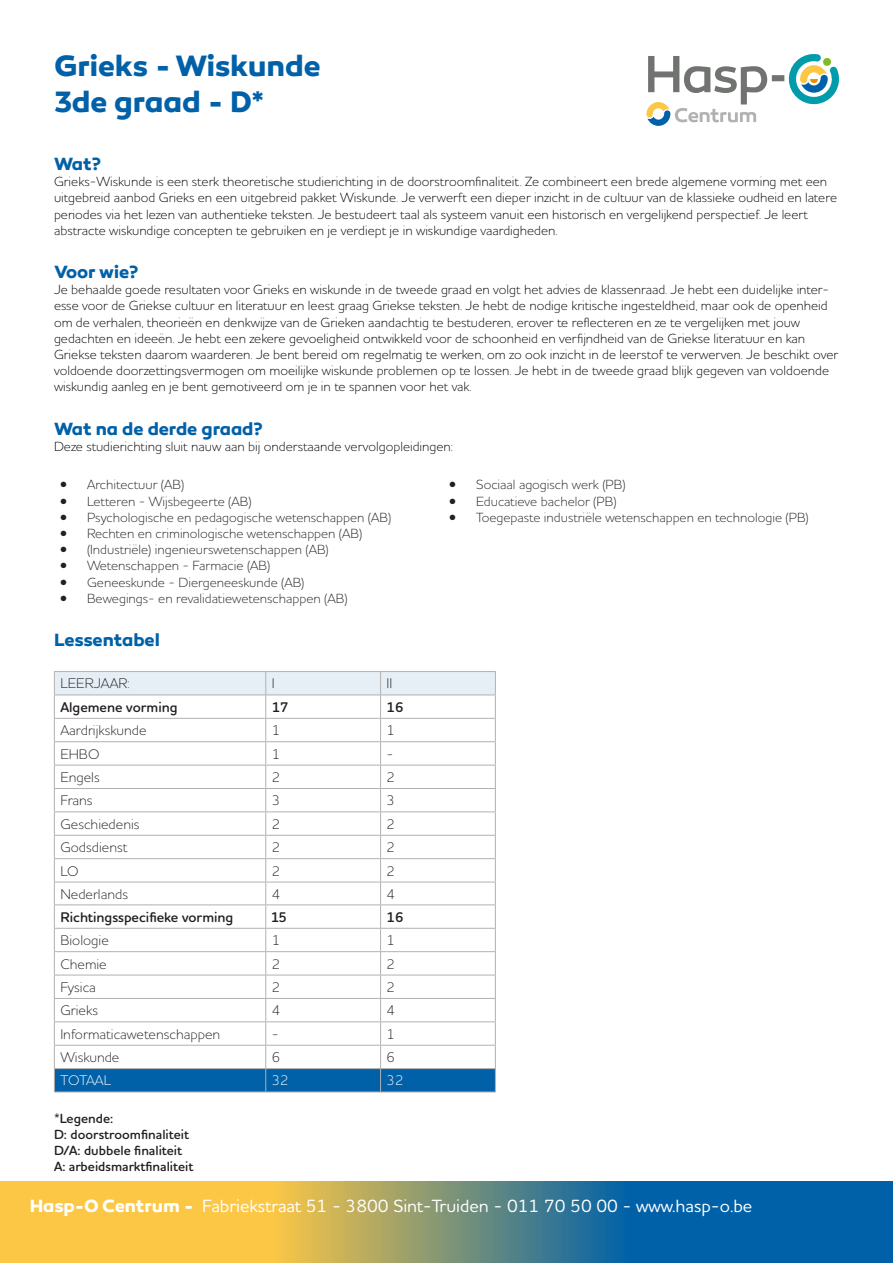
<style>
.page{position:relative;width:893px;height:1263px;background:#fff}
.page>*{position:absolute;margin:0;border:0;box-sizing:border-box;transform-origin:0 0}
.t1{font:700 30px "Canaro";letter-spacing:-.005em;color:#0061a8}
.t2{font:500 18px "Houschka Rounded";color:#fff}
.t3{font:700 18px "Canaro";letter-spacing:-.005em;color:#0061a8}
.t4{font:300 14.25px "Houschka Rounded";color:#231f20}
.t5{font:600 14.25px "Houschka Rounded";color:#231f20}
.t6{font:300 14.25px "Houschka Rounded";color:#fff}
.t7{font:300 13.5px/16.2px "Houschka Rounded";color:#000}
.t8{font:300 13.5px "Houschka Rounded";color:#231f20}
.t9{font:600 13.5px "Houschka Rounded";color:#231f20}
.s1{font-family:"Canaro";font-weight:700}
</style>
<div class="page">
<svg style="left:54px;top:671px;width:442px;height:420px"></svg>
<hr style="left:54px;top:1091px;width:212px;height:1px;background:#b3b0b0">
<hr style="left:266px;top:1091px;width:115px;height:1px;background:#b3b0b0">
<hr style="left:381px;top:1091px;width:115px;height:1px;background:#b3b0b0">
<svg style="left:646px;top:54px;width:193px;height:72px"></svg>
<svg style="left:0;top:1181px;width:893px;height:82px;background:#7f9476"></svg>
<p class="t1" style="left:54px;top:48px;width:268px">Grieks - Wiskunde</p>
<p class="t1" style="left:54px;top:84px;width:211px">3de graad - D*</p>
<p class="t3" style="left:54px;top:153px;width:48px">Wat?</p>
<p class="t7" style="left:54px;top:173px;width:785px">Grieks-Wiskunde is een sterk theoretische studierichting in de doorstroomfinaliteit. Ze combineert een brede algemene vorming met een uitgebreid aanbod Grieks en een uitgebreid pakket Wiskunde. Je verwerft een dieper inzicht in de cultuur van de klassieke oudheid en latere periodes via het lezen van authentieke teksten. Je bestudeert taal als systeem vanuit een historisch en vergelijkend perspectief. Je leert abstracte wiskundige concepten te gebruiken en je verdiept je in wiskundige vaardigheden.</p>
<p class="t3" style="left:54px;top:261px;width:86px">Voor wie?</p>
<p class="t7" style="left:54px;top:281px;width:786px">Je behaalde goede resultaten voor Grieks en wiskunde in de tweede graad en volgt het advies de klassenraad. Je hebt een duidelijke inter&shy;esse voor de Griekse cultuur en literatuur en leest graag Griekse teksten. Je hebt de nodige kritische ingesteldheid, maar ook de openheid om de verhalen, theorieën en denkwijze van de Grieken aandachtig te bestuderen, erover te reflecteren en ze te vergelijken met jouw gedachten en ideeën. Je hebt een zekere gevoeligheid ontwikkeld voor de schoonheid en verfijndheid van de Griekse literatuur en kan Griekse teksten daarom waarderen. Je bent bereid om regelmatig te werken, om zo ook inzicht in de leerstof te verwerven. Je beschikt over voldoende doorzettingsvermogen om moeilijke wiskunde problemen op te lossen. Je hebt in de tweede graad blijk gegeven van voldoende wiskundig aanleg en je bent gemotiveerd om je in te spannen voor het vak.</p>
<p class="t3" style="left:54px;top:417px;width:210px">Wat na de derde graad?</p>
<p class="t7" style="left:54px;top:438px;width:401px">Deze studierichting sluit nauw aan bij onderstaande vervolgopleidingen:</p>
<p class="t8" style="left:60px;top:476px;width:126px">• Architectuur (AB)</p>
<p class="t8" style="left:60px;top:492px;width:193px">• Letteren - Wijsbegeerte (AB)</p>
<p class="t8" style="left:60px;top:508px;width:333px">• Psychologische en pedagogische wetenschappen (AB)</p>
<p class="t8" style="left:60px;top:524px;width:304px">• Rechten en criminologische wetenschappen (AB)</p>
<p class="t8" style="left:60px;top:541px;width:270px">• (Industriële) ingenieurswetenschappen (AB)</p>
<p class="t8" style="left:60px;top:557px;width:212px">• Wetenschappen - Farmacie (AB)</p>
<p class="t8" style="left:60px;top:573px;width:246px">• Geneeskunde - Diergeneeskunde (AB)</p>
<p class="t8" style="left:60px;top:589px;width:289px">• Bewegings- en revalidatiewetenschappen (AB)</p>
<p class="t8" style="left:449px;top:476px;width:178px">• Sociaal agogisch werk (PB)</p>
<p class="t8" style="left:449px;top:492px;width:169px">• Educatieve bachelor (PB)</p>
<p class="t8" style="left:449px;top:508px;width:361px">• Toegepaste industriële wetenschappen en technologie (PB)</p>
<p class="t3" style="left:54px;top:629px;width:107px">Lessentabel</p>
<p class="t4" style="left:60px;top:674px;width:71px">LEERJAAR:</p>
<p class="t4" style="left:272px;top:674px;width:4px">I</p>
<p class="t4" style="left:387px;top:674px;width:7px">II</p>
<p class="t5" style="left:60px;top:698px;width:119px">Algemene vorming</p>
<p class="t5" style="left:272px;top:698px;width:19px">17</p>
<p class="t5" style="left:387px;top:698px;width:19px">16</p>
<p class="t4" style="left:60px;top:721px;width:88px">Aardrijkskunde</p>
<p class="t4" style="left:272px;top:721px;width:10px">1</p>
<p class="t4" style="left:387px;top:721px;width:10px">1</p>
<p class="t4" style="left:60px;top:744px;width:41px">EHBO</p>
<p class="t4" style="left:272px;top:744px;width:10px">1</p>
<p class="t4" style="left:387px;top:744px;width:8px">-</p>
<p class="t4" style="left:60px;top:768px;width:41px">Engels</p>
<p class="t4" style="left:272px;top:768px;width:10px">2</p>
<p class="t4" style="left:387px;top:768px;width:10px">2</p>
<p class="t4" style="left:60px;top:791px;width:34px">Frans</p>
<p class="t4" style="left:272px;top:791px;width:10px">3</p>
<p class="t4" style="left:387px;top:791px;width:10px">3</p>
<p class="t4" style="left:60px;top:814px;width:81px">Geschiedenis</p>
<p class="t4" style="left:272px;top:814px;width:10px">2</p>
<p class="t4" style="left:387px;top:814px;width:10px">2</p>
<p class="t4" style="left:60px;top:838px;width:69px">Godsdienst</p>
<p class="t4" style="left:272px;top:838px;width:10px">2</p>
<p class="t4" style="left:387px;top:838px;width:10px">2</p>
<p class="t4" style="left:60px;top:861px;width:20px">LO</p>
<p class="t4" style="left:272px;top:861px;width:10px">2</p>
<p class="t4" style="left:387px;top:861px;width:10px">2</p>
<p class="t4" style="left:60px;top:884px;width:69px">Nederlands</p>
<p class="t4" style="left:272px;top:884px;width:10px">4</p>
<p class="t4" style="left:387px;top:884px;width:10px">4</p>
<p class="t5" style="left:60px;top:908px;width:175px">Richtingsspecifieke vorming</p>
<p class="t5" style="left:272px;top:908px;width:16px">15</p>
<p class="t5" style="left:387px;top:908px;width:19px">16</p>
<p class="t4" style="left:60px;top:931px;width:50px">Biologie</p>
<p class="t4" style="left:272px;top:931px;width:10px">1</p>
<p class="t4" style="left:387px;top:931px;width:10px">1</p>
<p class="t4" style="left:60px;top:954px;width:48px">Chemie</p>
<p class="t4" style="left:272px;top:954px;width:10px">2</p>
<p class="t4" style="left:387px;top:954px;width:10px">2</p>
<p class="t4" style="left:60px;top:977px;width:37px">Fysica</p>
<p class="t4" style="left:272px;top:977px;width:10px">2</p>
<p class="t4" style="left:387px;top:977px;width:10px">2</p>
<p class="t4" style="left:60px;top:1001px;width:39px">Grieks</p>
<p class="t4" style="left:272px;top:1001px;width:10px">4</p>
<p class="t4" style="left:387px;top:1001px;width:10px">4</p>
<p class="t4" style="left:60px;top:1024px;width:161px">Informaticawetenschappen</p>
<p class="t4" style="left:272px;top:1024px;width:8px">-</p>
<p class="t4" style="left:387px;top:1024px;width:10px">1</p>
<p class="t4" style="left:60px;top:1048px;width:61px">Wiskunde</p>
<p class="t4" style="left:272px;top:1048px;width:10px">6</p>
<p class="t4" style="left:387px;top:1048px;width:10px">6</p>
<p class="t6" style="left:60px;top:1071px;width:52px">TOTAAL</p>
<p class="t6" style="left:272px;top:1071px;width:19px">32</p>
<p class="t6" style="left:387px;top:1071px;width:19px">32</p>
<p class="t9" style="left:54px;top:1109px;width:61px">*Legende:</p>
<p class="t9" style="left:54px;top:1125px;width:137px">D: doorstroomfinaliteit</p>
<p class="t9" style="left:54px;top:1142px;width:130px">D/A: dubbele finaliteit</p>
<p class="t9" style="left:54px;top:1158px;width:141px">A: arbeidsmarktfinaliteit</p>
<p class="t2" style="left:30px;top:1194px;width:724px"><span class="s1">Hasp-O Centrum -</span> Fabriekstraat 51 - 3800 Sint-Truiden - 011 70 50 00 - www.hasp-o.be</p>
</div>
